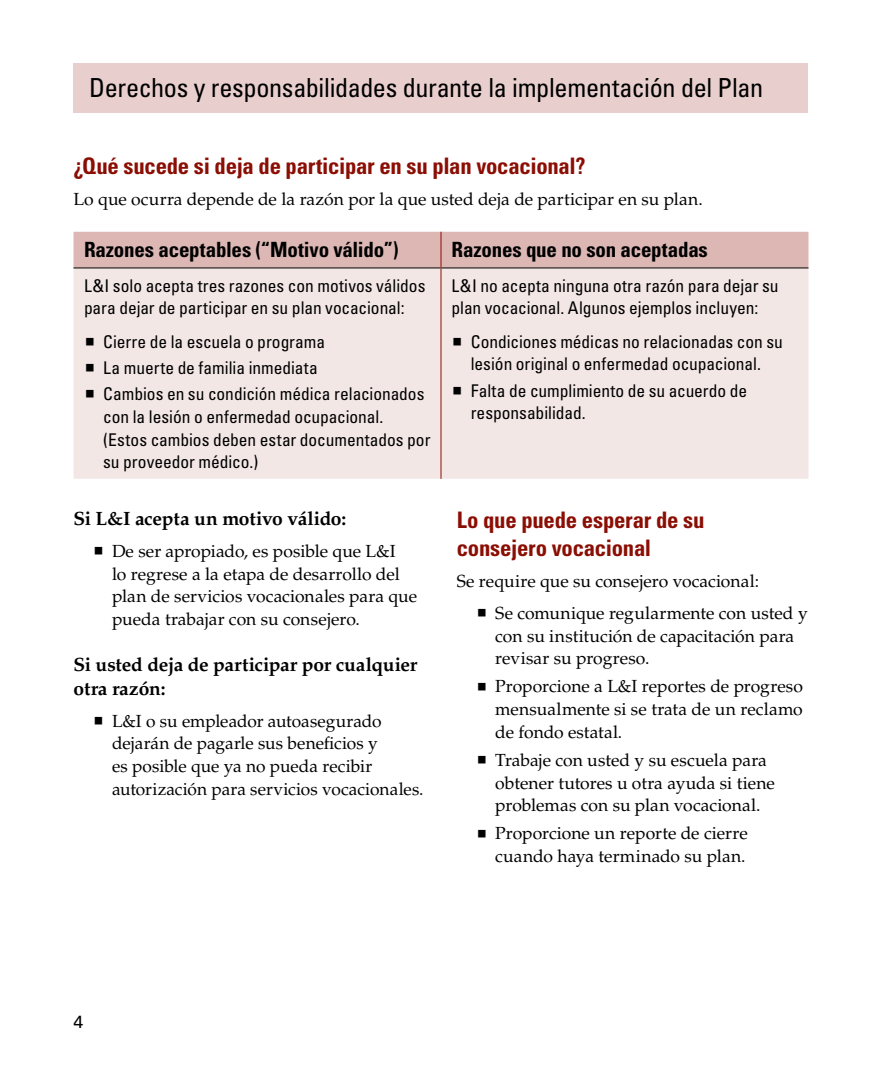
<style>
.page{position:relative;width:882px;height:1071px;background:#fff}
.page>*{position:absolute;margin:0;border:0;box-sizing:border-box;transform-origin:0 0}
.t1{font:condensed 26.25px "Univers LT Std";letter-spacing:-.015em;color:#000}
.Subhead_Level_1{font:700 condensed 22.75px/28px "Univers LT Std";letter-spacing:-.01em;color:#8b0e04}
.Table_Header{font:700 condensed 21px "Univers LT Std";letter-spacing:-.01em;color:#000}
.Subhead_Level_2_-_no{font:700 19.25px/24.5px "Palatino LT Std";letter-spacing:-.01em;color:#000}
.Body_-_10{font:17.5px/22.8px "Palatino LT Std";color:#000}
.Table_Body_-_10{font:condensed 17.5px/22.8px "Univers LT Std";letter-spacing:-.005em;color:#000}
.t2{font:17.5px "Univers LT Std";color:#000}
</style>
<div class="page">
<div style="left:74px;top:63px;width:734px;height:50px;background:#e8cfcd"></div>
<div style="left:74px;top:232px;width:734px;height:36px;background:#dcb7b4"></div>
<div style="left:74px;top:269px;width:734px;height:210px;background:#f3e7e6"></div>
<hr style="left:74px;top:268px;width:367px;height:1px;background:#000">
<hr style="left:441px;top:268px;width:367px;height:1px;background:#000">
<hr style="left:441px;top:268px;width:1px;height:211px;background:#8b0e04">
<hr style="left:441px;top:232px;width:1px;height:36px;background:#8b0e04">
<svg style="left:86px;top:338px;width:7px;height:7px"></svg>
<svg style="left:86px;top:364px;width:7px;height:8px"></svg>
<svg style="left:86px;top:390px;width:7px;height:8px"></svg>
<svg style="left:454px;top:338px;width:7px;height:7px"></svg>
<svg style="left:454px;top:387px;width:7px;height:7px"></svg>
<h1 class="t1" style="left:89px;top:71px;width:675px">Derechos y responsabilidades durante la implementación del Plan</h1>
<h3 class="Subhead_Level_1" style="left:74px;top:152px;width:514px">¿Qué sucede si deja de participar en su plan vocacional?</h3>
<p class="Body_-_10" style="left:74px;top:188px;width:631px">Lo que ocurra depende de la razón por la que usted deja de participar en su plan.</p>
<h4 class="Table_Header" style="left:84px;top:237px;width:316px">Razones aceptables (“Motivo válido”)</h4>
<h4 class="Table_Header" style="left:452px;top:237px;width:258px">Razones que no son aceptadas</h4>
<p class="Table_Body_-_10" style="left:84px;top:274px;width:343px">L&amp;I solo acepta tres razones con motivos válidos para dejar de participar en su plan vocacional:</p>
<p class="Table_Body_-_10" style="left:103px;top:330px;width:223px">Cierre de la escuela o programa</p>
<p class="Table_Body_-_10" style="left:103px;top:356px;width:216px">La muerte de familia inmediata</p>
<p class="Table_Body_-_10" style="left:103px;top:382px;width:329px">Cambios en su condición médica relacionados con la lesión o enfermedad ocupacional. (Estos cambios deben estar documentados por su proveedor médico.)</p>
<p class="Table_Body_-_10" style="left:452px;top:274px;width:329px">L&amp;I no acepta ninguna otra razón para dejar su plan vocacional. Algunos ejemplos incluyen:</p>
<p class="Table_Body_-_10" style="left:471px;top:330px;width:314px">Condiciones médicas no relacionadas con su lesión original o enfermedad ocupacional.</p>
<p class="Table_Body_-_10" style="left:471px;top:379px;width:278px">Falta de cumplimiento de su acuerdo de responsabilidad.</p>
<h4 class="Subhead_Level_2_-_no" style="left:74px;top:507px;width:274px">Si L&amp;I acepta un motivo válido:</h4>
<p class="Body_-_10" style="left:112px;top:540px;width:307px">De ser apropiado, es posible que L&amp;I<br>lo regrese a la etapa de desarrollo del plan de servicios vocacionales para que pueda trabajar con su consejero.</p>
<h4 class="Subhead_Level_2_-_no" style="left:74px;top:652px;width:345px">Si usted deja de participar por cualquier otra razón:</h4>
<p class="Body_-_10" style="left:112px;top:710px;width:313px">L&amp;I o su empleador autoasegurado dejarán de pagarle sus beneficios y<br>es posible que ya no pueda recibir autorización para servicios vocacionales.</p>
<h3 class="Subhead_Level_1" style="left:457px;top:506px;width:249px">Lo que puede esperar de su consejero vocacional</h3>
<p class="Body_-_10" style="left:457px;top:570px;width:304px">Se require que su consejero vocacional:</p>
<p class="Body_-_10" style="left:495px;top:602px;width:314px">Se comunique regularmente con usted y con su institución de capacitación para revisar su progreso.</p>
<p class="Body_-_10" style="left:495px;top:675px;width:309px;text-align:justify">Proporcione a L&amp;I reportes de progreso mensualmente si se trata de un reclamo de fondo estatal.</p>
<p class="Body_-_10" style="left:495px;top:749px;width:281px">Trabaje con usted y su escuela para obtener tutores u otra ayuda si tiene problemas con su plan vocacional.</p>
<p class="Body_-_10" style="left:495px;top:822px;width:254px">Proporcione un reporte de cierre cuando haya terminado su plan.</p>
<p class="t2" style="left:74px;top:1011px;width:11px">4</p>
</div>
